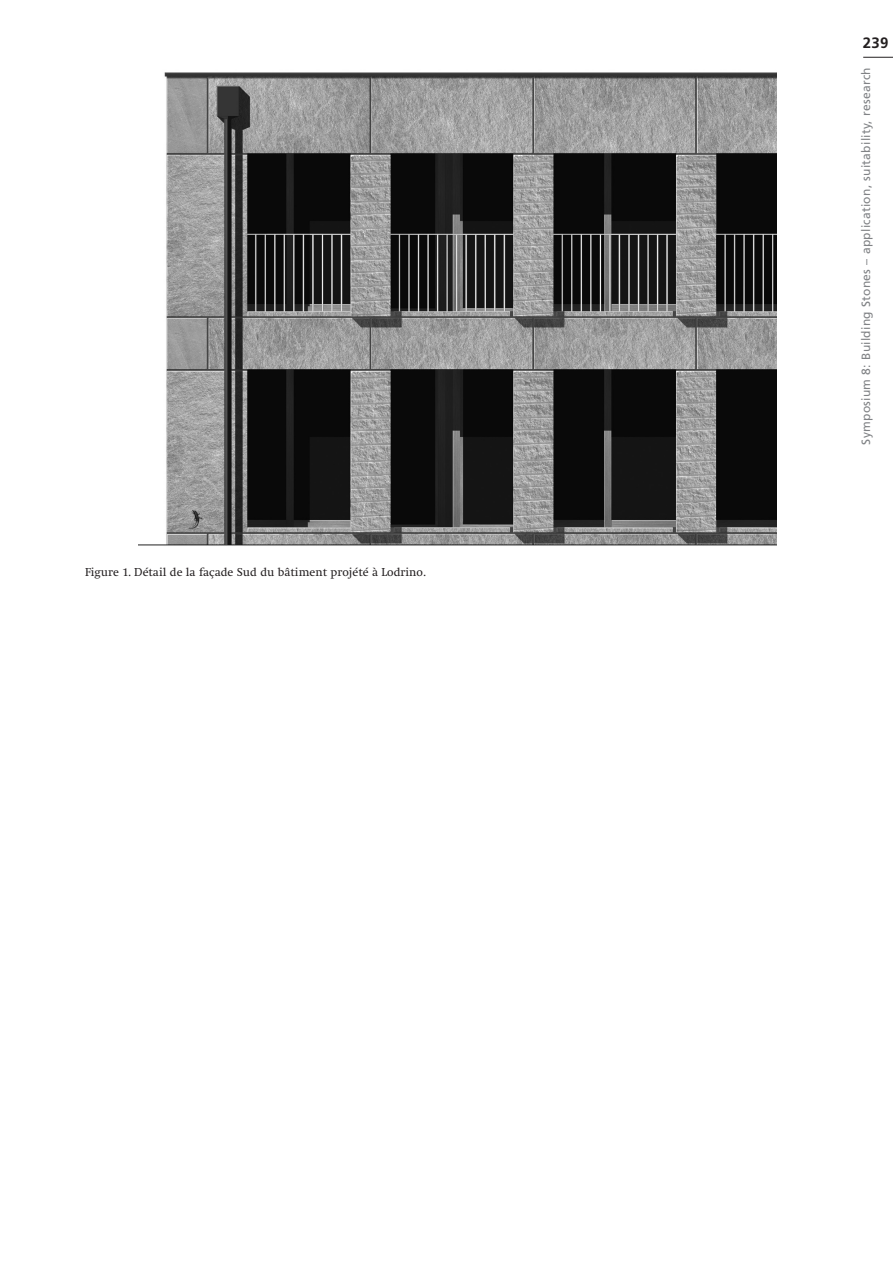
<style>
.page{position:relative;width:893px;height:1263px;background:#fff}
.page>*{position:absolute;margin:0;border:0;box-sizing:border-box;transform-origin:0 0}
.t1{font:700 15px "Frutiger";color:#231f20}
.t2{font:12px "Frutiger";letter-spacing:.025em;color:#808285}
.t3{font:12px "Swift";color:#231f20}
</style>
<div class="page">
<hr style="left:863px;top:57px;width:30px;height:1px;background:#231f20">
<img style="left:138px;top:72px;width:638px;height:474px">
<p class="t3" style="left:85px;top:566px;width:342px">Figure 1. Détail de la façade Sud du bâtiment projété à Lodrino.</p>
<p class="t1" style="left:863px;top:34px;width:26px">239</p>
<p class="t2" style="left:859px;top:445px;width:379px;rotate:-90deg">Symposium 8: Building Stones – application, suitability, research</p>
</div>
